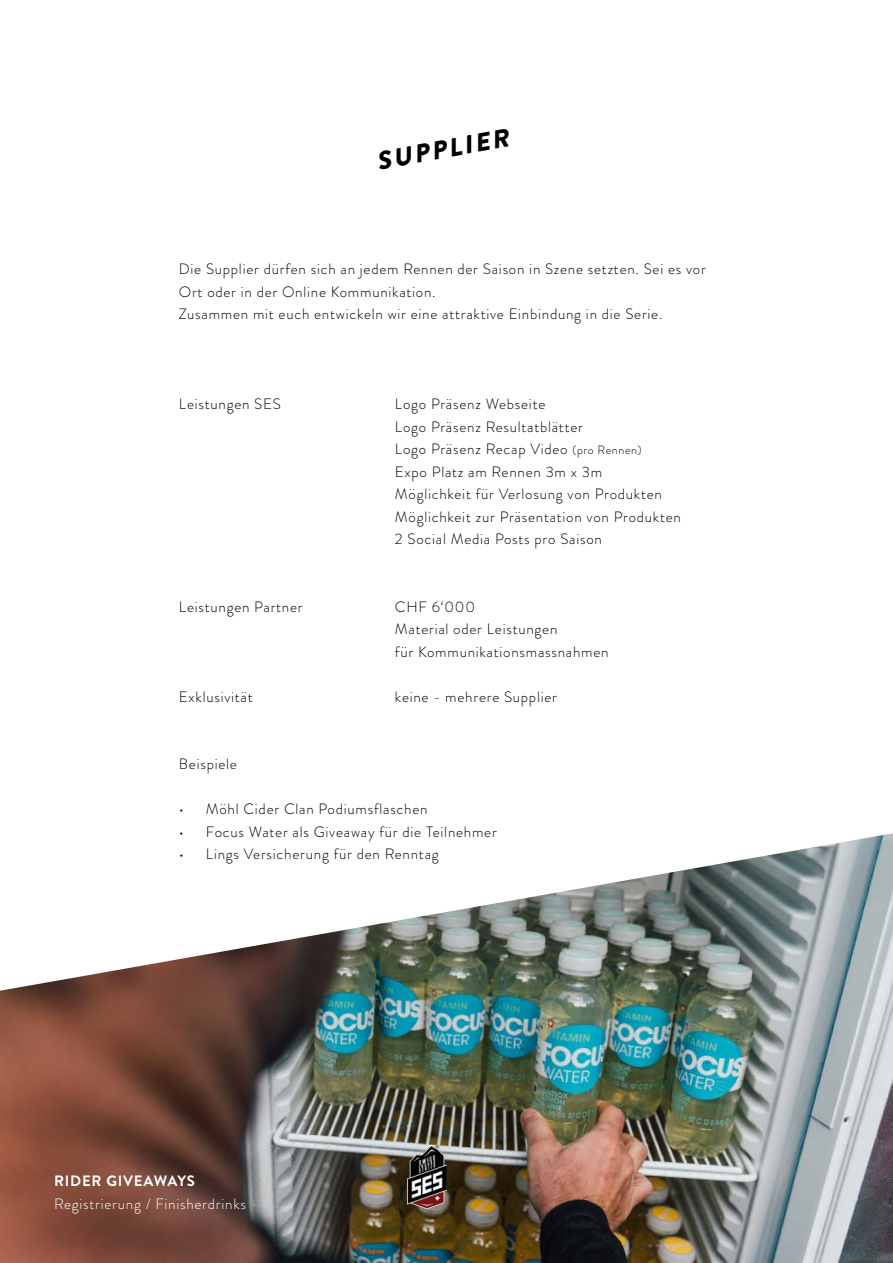
<style>
.page{position:relative;width:893px;height:1263px;background:#fff}
.page>*{position:absolute;margin:0;border:0;box-sizing:border-box;transform-origin:0 0}
.t1{font:italic 900 25.5px "Brandon Grotesque";color:#000}
.t2{font:300 15px/22.5px "Brandon Grotesque";letter-spacing:.05em;color:#000}
.t3{font:300 15px "Brandon Grotesque";letter-spacing:.05em;color:#fff}
.t4{font:700 15px "Brandon Grotesque";letter-spacing:.05em;color:#fff}
.s1{font-size:12px}
</style>
<div class="page">
<img style="left:0;top:833px;width:893px;height:430px">
<img style="left:408px;top:1145px;width:38px;height:64px">
<h1 class="t1" style="left:374px;top:143px;width:135px;rotate:-10deg">SUPPLIER</h1>
<p class="t2" style="left:179px;top:258px;width:528px">Die Supplier dürfen sich an jedem Rennen der Saison in Szene setzten. Sei es vor<br>Ort oder in der Online Kommunikation.<br>Zusammen mit euch entwickeln wir eine attraktive Einbindung in die Serie.</p>
<p class="t2" style="left:179px;top:393px;width:104px">Leistungen SES</p>
<p class="t2" style="left:395px;top:393px;width:287px">Logo Präsenz Webseite<br>Logo Präsenz Resultatblätter<br>Logo Präsenz Recap Video <span class="s1">(pro Rennen)<br></span>Expo Platz am Rennen 3m x 3m Möglichkeit für Verlosung von Produkten Möglichkeit zur Präsentation von Produkten 2 Social Media Posts pro Saison</p>
<p class="t2" style="left:179px;top:595px;width:125px">Leistungen Partner</p>
<p class="t2" style="left:395px;top:595px;width:215px">CHF 6‘000<br>Material oder Leistungen<br>für Kommunikationsmassnahmen</p>
<p class="t2" style="left:179px;top:685px;width:75px">Exklusivität</p>
<p class="t2" style="left:395px;top:685px;width:164px">keine - mehrere Supplier</p>
<p class="t2" style="left:179px;top:753px;width:59px">Beispiele</p>
<p class="t2" style="left:179px;top:798px;width:250px">• Möhl Cider Clan Podiumsflaschen</p>
<p class="t2" style="left:179px;top:820px;width:319px">• Focus Water als Giveaway für die Teilnehmer</p>
<p class="t2" style="left:179px;top:843px;width:261px">• Lings Versicherung für den Renntag</p>
<p class="t4" style="left:54px;top:1171px;width:143px">RIDER GIVEAWAYS</p>
<p class="t3" style="left:54px;top:1193px;width:194px">Registrierung / Finisherdrinks</p>
</div>
